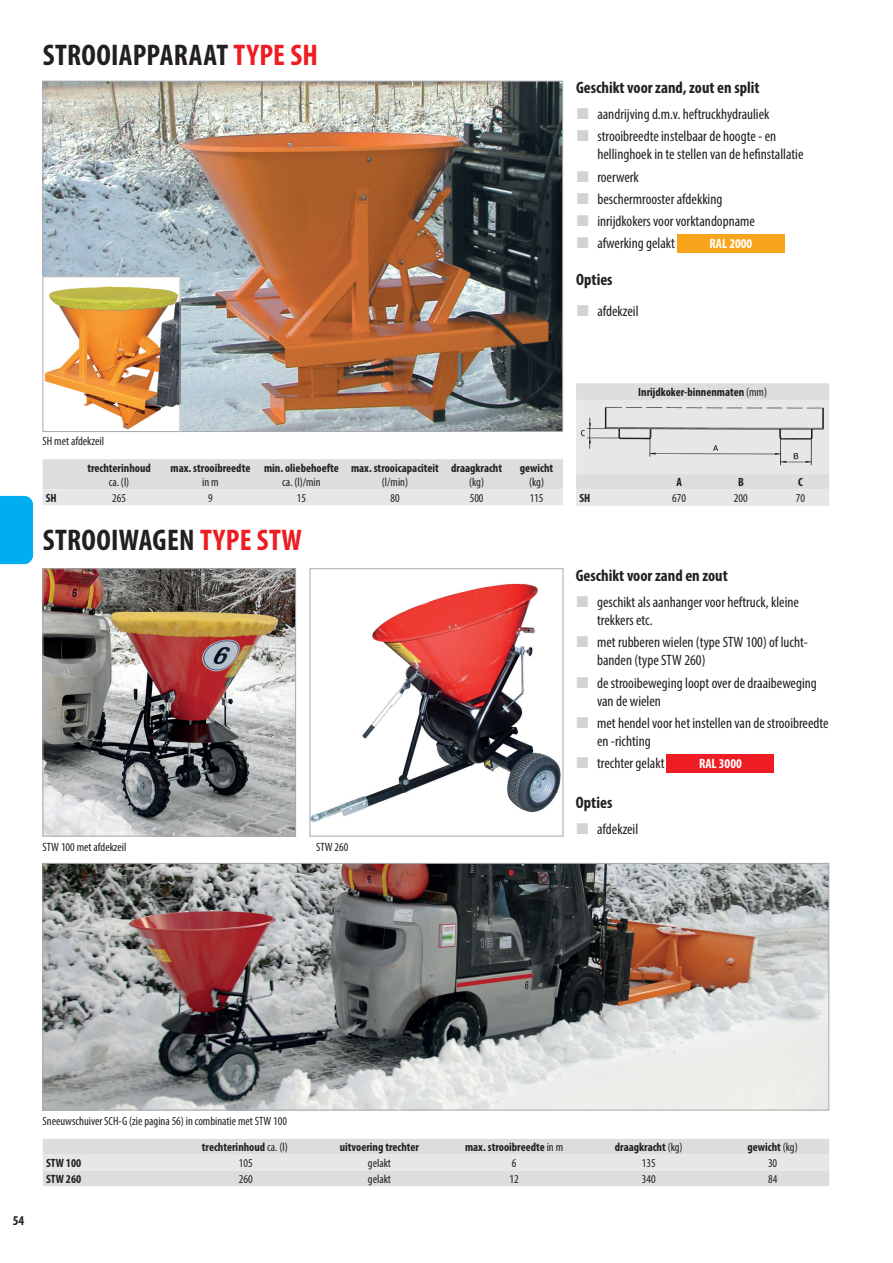
<style>
.page{position:relative;width:893px;height:1263px;background:#fff}
.page>*{position:absolute;margin:0;border:0;box-sizing:border-box;transform-origin:0 0}
.t1{font:700 condensed 30px "Myriad Pro";letter-spacing:.01em;color:#231f20}
.t2{font:700 condensed 16.5px "Myriad Pro";color:#231f20}
.t3{font:condensed 15px/22.2px "Myriad Pro";color:#231f20}
.t4{font:700 condensed 13.5px "Myriad Pro";color:#fff}
.t5{font:700 condensed 13.5px "Myriad Pro";color:#231f20}
.t6{font:700 condensed 12px "Myriad Pro";color:#231f20}
.t7{font:condensed 12px "Myriad Pro";color:#231f20}
.s1{color:#ee1d23}
.s2{font-weight:400}
</style>
<div class="page">
<div style="left:0;top:496px;width:33px;height:68px;background:#00aeef"></div>
<img style="left:45px;top:570px;width:249px;height:264px">
<div style="left:43px;top:568px;width:253px;height:268px;border:1px solid #a8a9ad"></div>
<img style="left:45px;top:83px;width:516px;height:347px">
<img style="left:45px;top:865px;width:782px;height:243px">
<div style="left:43px;top:863px;width:786px;height:247px;border:1px solid #a8a9ad"></div>
<img style="left:45px;top:278px;width:133px;height:152px">
<div style="left:43px;top:276px;width:137px;height:156px;border:1px solid #a8a9ad"></div>
<img style="left:312px;top:583px;width:249px;height:239px">
<div style="left:310px;top:568px;width:253px;height:268px;border:1px solid #a8a9ad"></div>
<svg style="left:43px;top:459px;width:520px;height:46px;background:#dfe0e2"></svg>
<svg style="left:576px;top:383px;width:253px;height:123px;background:#e1e2e4"></svg>
<img style="left:581px;top:405px;width:244px;height:61px">
<svg style="left:43px;top:1139px;width:786px;height:47px;background:#dfe0e2"></svg>
<div style="left:677px;top:234px;width:107px;height:19px;background:#f9a51b"></div>
<div style="left:667px;top:754px;width:107px;height:18px;background:#ee1d23"></div>
<h1 class="t1" style="left:43px;top:36px;width:277px">STROOIAPPARAAT <span class="s1">TYPE SH</span></h1>
<p class="t2" style="left:576px;top:77px;width:185px">Geschikt voor zand, zout en split</p>
<p class="t3" style="left:597px;top:103px;width:180px">aandrijving d.m.v. heftruckhydrauliek strooibreedte instelbaar de hoogte - en</p>
<p class="t3" style="left:597px;top:143px;width:208px">hellinghoek in te stellen van de hefinstallatie roerwerk<br>beschermrooster afdekking<br>inrijdkokers voor vorktandopname afwerking gelakt</p>
<p class="t4" style="left:710px;top:235px;width:44px">RAL 2000</p>
<p class="t2" style="left:576px;top:269px;width:38px">Opties</p>
<p class="t3" style="left:597px;top:300px;width:43px">afdekzeil</p>
<p class="t7" style="left:43px;top:433px;width:63px">SH met afdekzeil</p>
<p class="t6" style="left:87px;top:460px;width:65px">trechterinhoud</p>
<p class="t7" style="left:109px;top:475px;width:22px">ca. (l)</p>
<p class="t6" style="left:171px;top:460px;width:81px">max. strooibreedte</p>
<p class="t7" style="left:202px;top:475px;width:18px">in m</p>
<p class="t6" style="left:264px;top:460px;width:76px">min. oliebehoefte</p>
<p class="t7" style="left:282px;top:475px;width:40px">ca. (l)/min</p>
<p class="t6" style="left:351px;top:460px;width:89px">max. strooicapaciteit</p>
<p class="t7" style="left:382px;top:475px;width:28px">(l/min)</p>
<p class="t6" style="left:451px;top:460px;width:52px">draagkracht</p>
<p class="t7" style="left:469px;top:475px;width:16px">(kg)</p>
<p class="t6" style="left:520px;top:460px;width:35px">gewicht</p>
<p class="t7" style="left:529px;top:475px;width:16px">(kg)</p>
<p class="t6" style="left:46px;top:490px;width:12px">SH</p>
<p class="t7" style="left:112px;top:491px;width:15px">265</p>
<p class="t7" style="left:208px;top:491px;width:6px">9</p>
<p class="t7" style="left:297px;top:491px;width:11px">15</p>
<p class="t7" style="left:390px;top:491px;width:11px">80</p>
<p class="t7" style="left:470px;top:491px;width:15px">500</p>
<p class="t7" style="left:530px;top:491px;width:15px">115</p>
<h1 class="t1" style="left:43px;top:521px;width:261px">STROOIWAGEN <span class="s1">TYPE STW</span></h1>
<p class="t7" style="left:43px;top:840px;width:85px">STW 100 met afdekzeil</p>
<p class="t7" style="left:316px;top:840px;width:34px">STW 260</p>
<p class="t6" style="left:638px;top:384px;width:130px">Inrijdkoker-binnenmaten <span class="s2">(mm)</span></p>
<p class="t6" style="left:676px;top:474px;width:7px">A</p>
<p class="t6" style="left:738px;top:474px;width:7px">B</p>
<p class="t6" style="left:798px;top:474px;width:6px">C</p>
<p class="t6" style="left:579px;top:490px;width:12px">SH</p>
<p class="t7" style="left:672px;top:491px;width:15px">670</p>
<p class="t7" style="left:734px;top:491px;width:15px">200</p>
<p class="t7" style="left:796px;top:491px;width:11px">70</p>
<p class="t2" style="left:576px;top:565px;width:153px">Geschikt voor zand en zout</p>
<p class="t3" style="left:597px;top:593px;width:203px;line-height:18px">geschikt als aanhanger voor heftruck, kleine trekkers etc.</p>
<p class="t3" style="left:597px;top:633px;width:213px;line-height:18px">met rubberen wielen (type STW 100) of lucht&shy;banden (type STW 260)</p>
<p class="t3" style="left:597px;top:673px;width:221px;line-height:18px">de strooibeweging loopt over de draaibeweging van de wielen</p>
<p class="t3" style="left:597px;top:714px;width:233px;line-height:18px">met hendel voor het instellen van de strooibreedte en -richting</p>
<p class="t3" style="left:597px;top:752px;width:69px">trechter gelakt</p>
<p class="t4" style="left:699px;top:755px;width:44px">RAL 3000</p>
<p class="t2" style="left:576px;top:792px;width:38px">Opties</p>
<p class="t3" style="left:597px;top:818px;width:43px">afdekzeil</p>
<p class="t5" style="left:13px;top:1212px;width:13px">54</p>
<p class="t7" style="left:43px;top:1113px;width:246px">Sneeuwschuiver SCH-G (zie pagina 56) in combinatie met STW 100</p>
<p class="t6" style="left:202px;top:1140px;width:87px">trechterinhoud <span class="s2">ca. (l)</span></p>
<p class="t6" style="left:340px;top:1140px;width:81px">uitvoering trechter</p>
<p class="t6" style="left:465px;top:1140px;width:100px">max. strooibreedte <span class="s2">in m</span></p>
<p class="t6" style="left:615px;top:1140px;width:69px">draagkracht <span class="s2">(kg)</span></p>
<p class="t6" style="left:747px;top:1140px;width:52px">gewicht <span class="s2">(kg)</span></p>
<p class="t6" style="left:46px;top:1155px;width:37px">STW 100</p>
<p class="t7" style="left:239px;top:1156px;width:15px">105</p>
<p class="t7" style="left:368px;top:1156px;width:25px">gelakt</p>
<p class="t7" style="left:512px;top:1156px;width:6px">6</p>
<p class="t7" style="left:642px;top:1156px;width:15px">135</p>
<p class="t7" style="left:768px;top:1156px;width:11px">30</p>
<p class="t6" style="left:46px;top:1171px;width:37px">STW 260</p>
<p class="t7" style="left:239px;top:1171px;width:15px">260</p>
<p class="t7" style="left:368px;top:1171px;width:25px">gelakt</p>
<p class="t7" style="left:509px;top:1171px;width:11px">12</p>
<p class="t7" style="left:642px;top:1171px;width:15px">340</p>
<p class="t7" style="left:768px;top:1171px;width:11px">84</p>
</div>
